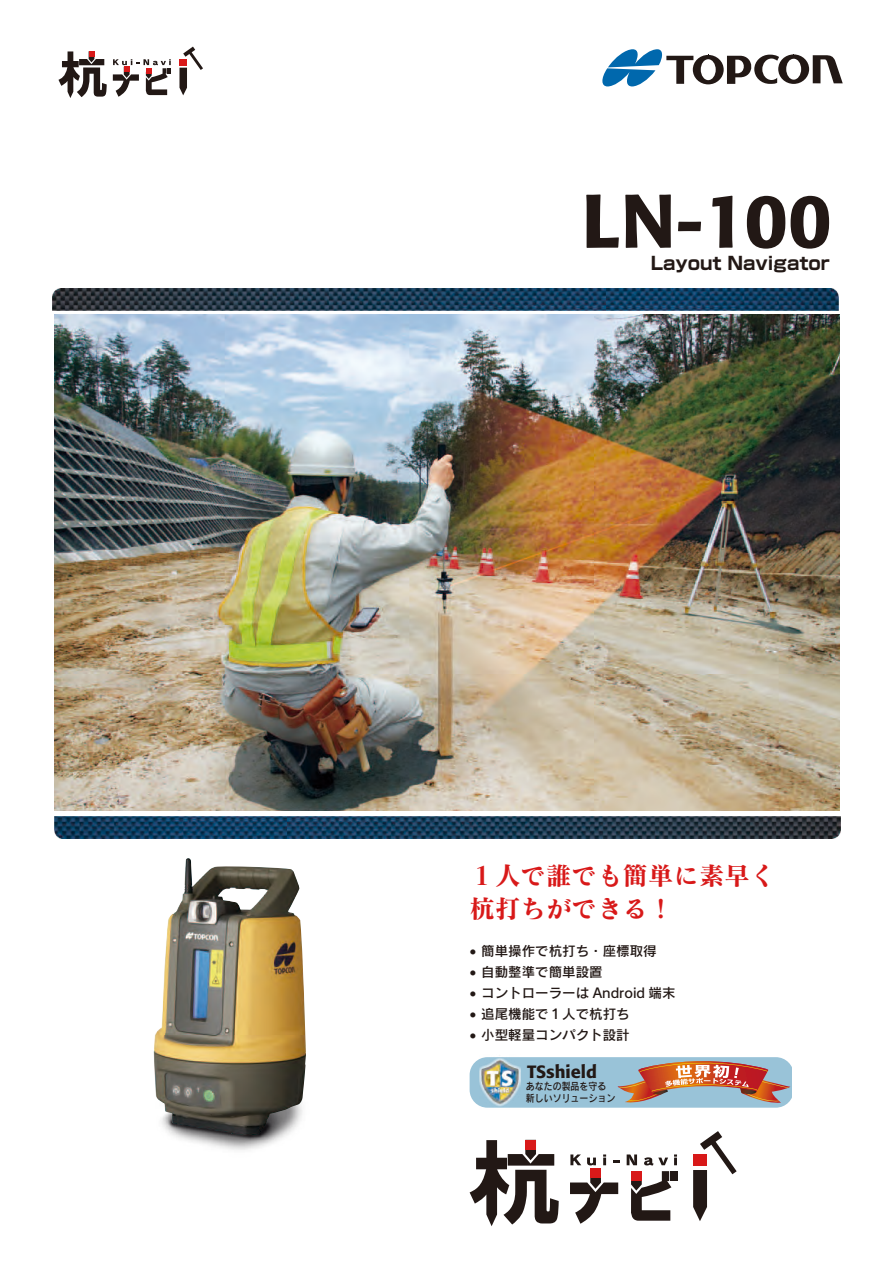
<style>
.page{position:relative;width:893px;height:1263px;background:#fff}
.page>*{position:absolute;margin:0;border:0;box-sizing:border-box;transform-origin:0 0}
.t1{font:500 75px "Formata";color:#221815}
.t2{font:25.5px/33px "Matisse CID B";color:#d81919}
.t3{font:700 18px "Shin Go";color:#221815}
.t4{font:500 17.55px "Formata";color:#221815}
.t5{font:13.5px "Rodin CID DB";color:#221815}
.t6{font:10.2px/12.5px "Rodin CID DB";color:#221815;scale:.88 1}
</style>
<div class="page">
<svg style="left:602px;top:49px;width:241px;height:37px"></svg>
<img style="left:53px;top:288px;width:785px;height:22px">
<img style="left:55px;top:817px;width:785px;height:22px">
<img style="left:54px;top:314px;width:785px;height:496px">
<svg style="left:470px;top:1140px;width:89px;height:86px"></svg>
<svg style="left:627px;top:1154px;width:10px;height:11px"></svg>
<svg style="left:644px;top:1157px;width:24px;height:8px"></svg>
<svg style="left:674px;top:1154px;width:3px;height:11px"></svg>
<div style="left:525px;top:1140px;width:11px;height:10px;background:#d81919"></div>
<svg style="left:570px;top:1154px;width:49px;height:70px"></svg>
<div style="left:590px;top:1168px;width:11px;height:10px;background:#d81919"></div>
<svg style="left:631px;top:1171px;width:40px;height:50px"></svg>
<div style="left:671px;top:1171px;width:7px;height:10px;background:#221815"></div>
<svg style="left:693px;top:1131px;width:44px;height:90px"></svg>
<svg style="left:58px;top:51px;width:49px;height:47px"></svg>
<svg style="left:113px;top:59px;width:58px;height:38px"></svg>
<svg style="left:179px;top:47px;width:24px;height:48px"></svg>
<img style="left:173px;top:1135px;width:114px;height:15px">
<img style="left:153px;top:858px;width:153px;height:277px">
<svg style="left:470px;top:1057px;width:322px;height:51px"></svg>
<img style="left:479px;top:1057px;width:41px;height:51px">
<h1 class="t1" style="left:582px;top:175px;width:251px">LN-100</h1>
<h3 class="t3" style="left:651px;top:252px;width:180px">Layout Navigator</h3>
<h2 class="t2" style="left:470px;top:859px;width:308px">１人で誰でも簡単に素早く杭打ちができる！</h2>
<p class="t5" style="left:470px;top:942px;width:189px">• 簡単操作で杭打ち・座標取得</p>
<p class="t5" style="left:470px;top:963px;width:135px">• 自動整準で簡単設置</p>
<p class="t5" style="left:470px;top:984px;width:208px">• コントローラーは Android 端末</p>
<p class="t5" style="left:470px;top:1005px;width:162px">• 追尾機能で１人で杭打ち</p>
<p class="t5" style="left:470px;top:1026px;width:162px">• 小型軽量コンパクト設計</p>
<p class="t4" style="left:527px;top:1061px;width:71px">TSshield</p>
<p class="t6" style="left:526px;top:1079px;width:103px">あなたの製品を守る新しいソリューション</p>
</div>
